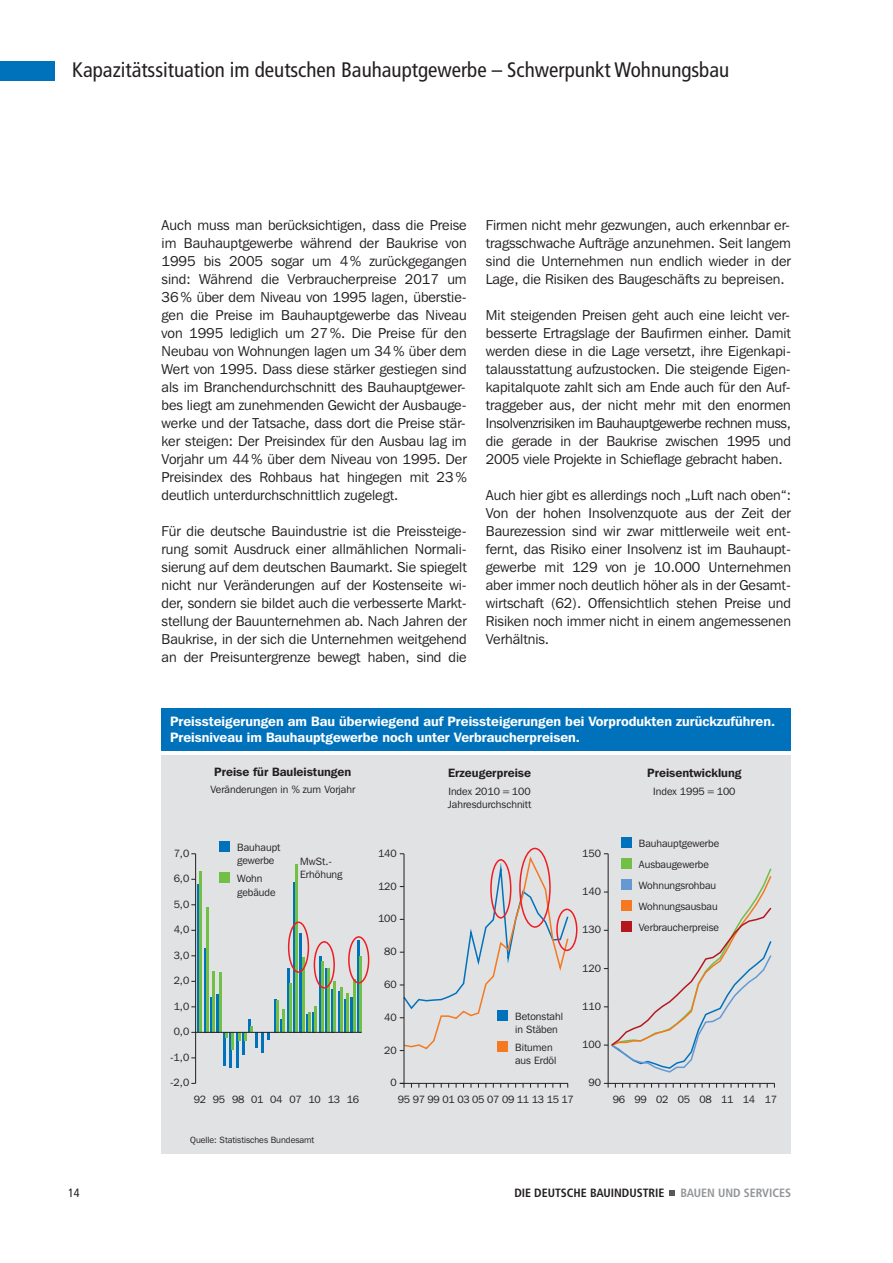
<style>
.page{position:relative;width:893px;height:1263px;background:#fff}
.page>*{position:absolute;margin:0;border:0;box-sizing:border-box;transform-origin:0 0}
.t1{font:condensed 21px "Frutiger";color:#231f20}
.t2{font:14.25px/18px "Franklin Gothic IT Cby BT";color:#231f20;text-align:justify}
.t3{font:600 13.5px/16.2px "Franklin Gothic IT Cby BT";color:#fff}
.t4{font:600 12px "Franklin Gothic IT Cby BT";color:#231f20}
.t5{font:700 condensed 12px "Frutiger";color:#231f20}
.t6{font:700 condensed 12px "Frutiger";color:#939598}
.t7{font:condensed 12px "Frutiger";color:#231f20}
.t8{font:10.5px/13.5px "Franklin Gothic IT Cby BT";color:#231f20}
.t9{font:10.5px "Franklin Gothic IT Cby BT";letter-spacing:-.025em;color:#231f20}
.t10{font:9px "Franklin Gothic IT Cby BT";color:#231f20}
</style>
<div class="page">
<div style="left:0;top:62px;width:54px;height:19px;background:#0072bc"></div>
<svg style="left:670px;top:1191px;width:5px;height:5px"></svg>
<div style="left:162px;top:708px;width:629px;height:42px;background:#0072bc"></div>
<div style="left:162px;top:755px;width:629px;height:398px;background:#e1e2e4"></div>
<hr style="left:198px;top:884px;width:2px;height:148px;background:#0072bc">
<hr style="left:204px;top:948px;width:2px;height:84px;background:#0072bc">
<hr style="left:210px;top:997px;width:3px;height:35px;background:#0072bc">
<hr style="left:217px;top:994px;width:2px;height:38px;background:#0072bc">
<hr style="left:223px;top:1032px;width:2px;height:34px;background:#0072bc">
<hr style="left:230px;top:1032px;width:2px;height:36px;background:#0072bc">
<hr style="left:236px;top:1032px;width:2px;height:36px;background:#0072bc">
<hr style="left:242px;top:1032px;width:2px;height:23px;background:#0072bc">
<hr style="left:261px;top:1032px;width:3px;height:21px;background:#0072bc">
<svg style="left:268px;top:1033px;width:2px;height:7px"></svg>
<hr style="left:274px;top:999px;width:2px;height:33px;background:#0072bc">
<svg style="left:281px;top:1020px;width:2px;height:12px"></svg>
<hr style="left:287px;top:969px;width:2px;height:63px;background:#0072bc">
<hr style="left:293px;top:882px;width:3px;height:150px;background:#0072bc">
<hr style="left:300px;top:933px;width:2px;height:99px;background:#0072bc">
<svg style="left:306px;top:1015px;width:2px;height:17px"></svg>
<hr style="left:313px;top:1012px;width:2px;height:20px;background:#0072bc">
<hr style="left:319px;top:956px;width:2px;height:76px;background:#0072bc">
<hr style="left:325px;top:969px;width:2px;height:63px;background:#0072bc">
<hr style="left:332px;top:989px;width:2px;height:43px;background:#0072bc">
<hr style="left:338px;top:992px;width:2px;height:40px;background:#0072bc">
<hr style="left:344px;top:999px;width:3px;height:33px;background:#0072bc">
<hr style="left:351px;top:997px;width:2px;height:35px;background:#0072bc">
<hr style="left:357px;top:941px;width:2px;height:91px;background:#0072bc">
<hr style="left:200px;top:871px;width:2px;height:161px;background:#71bf44">
<hr style="left:206px;top:907px;width:2px;height:125px;background:#71bf44">
<hr style="left:213px;top:971px;width:2px;height:61px;background:#71bf44">
<hr style="left:219px;top:972px;width:2px;height:60px;background:#71bf44">
<svg style="left:225px;top:1020px;width:32px;height:30px"></svg>
<hr style="left:276px;top:1000px;width:3px;height:32px;background:#71bf44">
<hr style="left:283px;top:1009px;width:2px;height:23px;background:#71bf44">
<hr style="left:289px;top:983px;width:2px;height:49px;background:#71bf44">
<hr style="left:296px;top:864px;width:2px;height:168px;background:#71bf44">
<hr style="left:302px;top:957px;width:2px;height:75px;background:#71bf44">
<hr style="left:308px;top:1012px;width:2px;height:20px;background:#71bf44">
<hr style="left:315px;top:1007px;width:2px;height:25px;background:#71bf44">
<hr style="left:321px;top:961px;width:2px;height:71px;background:#71bf44">
<hr style="left:327px;top:968px;width:3px;height:64px;background:#71bf44">
<hr style="left:334px;top:982px;width:2px;height:50px;background:#71bf44">
<hr style="left:340px;top:987px;width:2px;height:45px;background:#71bf44">
<hr style="left:347px;top:993px;width:2px;height:39px;background:#71bf44">
<hr style="left:353px;top:980px;width:2px;height:52px;background:#71bf44">
<hr style="left:359px;top:956px;width:2px;height:76px;background:#71bf44">
<hr style="left:195px;top:854px;width:1px;height:229px;background:#231f20">
<div style="left:497px;top:1041px;width:11px;height:11px;background:#f47921"></div>
<div style="left:220px;top:841px;width:10px;height:11px;background:#0072bc"></div>
<div style="left:220px;top:872px;width:10px;height:11px;background:#71bf44"></div>
<hr style="left:196px;top:1032px;width:165px;height:1px;background:#231f20">
<hr style="left:404px;top:854px;width:1px;height:234px;background:#231f20">
<hr style="left:400px;top:1083px;width:168px;height:1px;background:#231f20">
<hr style="left:608px;top:854px;width:1px;height:234px;background:#231f20">
<hr style="left:604px;top:1083px;width:170px;height:1px;background:#231f20">
<div style="left:621px;top:837px;width:11px;height:11px;background:#0072bc"></div>
<div style="left:621px;top:858px;width:11px;height:11px;background:#71bf44"></div>
<svg style="left:348px;top:936px;width:21px;height:48px"></svg>
<svg style="left:288px;top:922px;width:47px;height:67px"></svg>
<svg style="left:400px;top:848px;width:177px;height:203px"></svg>
<svg style="left:604px;top:867px;width:168px;height:207px"></svg>
<h1 class="t1" style="left:72px;top:61px;width:658px">Kapazitätssituation im deutschen Bauhauptgewerbe – Schwerpunkt Wohnungsbau</h1>
<p class="t2" style="left:162px;top:218px;width:307px">Auch muss man berücksichtigen, dass die Preise im Bauhauptgewerbe während der Baukrise von 1995 bis 2005 sogar um 4 % zurückgegangen sind: Während die Verbraucherpreise 2017 um 36 % über dem Niveau von 1995 lagen, überstie&shy;gen die Preise im Bauhauptgewerbe das Niveau von 1995 lediglich um 27 %. Die Preise für den Neubau von Wohnungen lagen um 34 % über dem Wert von 1995. Dass diese stärker gestiegen sind als im Branchendurchschnitt des Bauhauptgewer&shy;bes liegt am zunehmenden Gewicht der Ausbauge&shy;werke und der Tatsache, dass dort die Preise stär&shy;ker steigen: Der Preisindex für den Ausbau lag im Vorjahr um 44 % über dem Niveau von 1995. Der Preisindex des Rohbaus hat hingegen mit 23 % deutlich unterdurchschnittlich zugelegt.</p>
<p class="t2" style="left:162px;top:524px;width:307px">Für die deutsche Bauindustrie ist die Preissteige&shy;rung somit Ausdruck einer allmählichen Normali&shy;sierung auf dem deutschen Baumarkt. Sie spiegelt nicht nur Veränderungen auf der Kostenseite wi&shy;der, sondern sie bildet auch die verbesserte Markt&shy;stellung der Bauunternehmen ab. Nach Jahren der Baukrise, in der sich die Unternehmen weitgehend an der Preisuntergrenze bewegt haben, sind die</p>
<p class="t2" style="left:486px;top:218px;width:307px">Firmen nicht mehr gezwungen, auch erkennbar er&shy;tragsschwache Aufträge anzunehmen. Seit langem sind die Unternehmen nun endlich wieder in der Lage, die Risiken des Baugeschäfts zu bepreisen.</p>
<p class="t2" style="left:486px;top:308px;width:307px">Mit steigenden Preisen geht auch eine leicht ver&shy;besserte Ertragslage der Baufirmen einher. Damit werden diese in die Lage versetzt, ihre Eigenkapi&shy;talausstattung aufzustocken. Die steigende Eigen&shy;kapitalquote zahlt sich am Ende auch für den Auf&shy;traggeber aus, der nicht mehr mit den enormen Insolvenzrisiken im Bauhauptgewerbe rechnen muss, die gerade in der Baukrise zwischen 1995 und 2005 viele Projekte in Schieflage gebracht haben.</p>
<p class="t2" style="left:486px;top:488px;width:307px">Auch hier gibt es allerdings noch „Luft nach oben“:<br>Von der hohen Insolvenzquote aus der Zeit der Baurezession sind wir zwar mittlerweile weit ent&shy;fernt, das Risiko einer Insolvenz ist im Bauhaupt&shy;gewerbe mit 129 von je 10.000 Unternehmen aber immer noch deutlich höher als in der Gesamt&shy;wirtschaft (62). Offensichtlich stehen Preise und Risiken noch immer nicht in einem angemessenen Verhältnis.</p>
<p class="t3" style="left:170px;top:714px;width:606px">Preissteigerungen am Bau überwiegend auf Preissteigerungen bei Vorprodukten zurückzuführen.<br>Preisniveau im Bauhauptgewerbe noch unter Verbraucherpreisen.</p>
<p class="t8" style="left:174px;top:847px;width:17px">7,0</p>
<p class="t8" style="left:174px;top:873px;width:17px">6,0</p>
<p class="t8" style="left:174px;top:898px;width:17px">5,0</p>
<p class="t8" style="left:174px;top:924px;width:17px">4,0</p>
<p class="t8" style="left:174px;top:949px;width:17px">3,0</p>
<p class="t8" style="left:174px;top:975px;width:17px">2,0</p>
<p class="t8" style="left:174px;top:1000px;width:17px">1,0</p>
<p class="t8" style="left:174px;top:1026px;width:17px">0,0</p>
<p class="t8" style="left:170px;top:1051px;width:21px">-1,0</p>
<p class="t8" style="left:170px;top:1077px;width:21px">-2,0</p>
<p class="t4" style="left:214px;top:767px;width:139px">Preise für Bauleistungen</p>
<p class="t8" style="left:210px;top:784px;width:146px">Veränderungen in % zum Vorjahr</p>
<p class="t8" style="left:237px;top:841px;width:45px">Bauhaupt gewerbe</p>
<p class="t8" style="left:237px;top:873px;width:40px">Wohn gebäude</p>
<p class="t8" style="left:300px;top:855px;width:44px">MwSt.-<br>Erhöhung</p>
<p class="t8" style="left:378px;top:847px;width:20px">140</p>
<p class="t8" style="left:378px;top:880px;width:20px">120</p>
<p class="t8" style="left:378px;top:913px;width:20px">100</p>
<p class="t8" style="left:384px;top:946px;width:14px">80</p>
<p class="t8" style="left:384px;top:979px;width:14px">60</p>
<p class="t8" style="left:384px;top:1011px;width:14px">40</p>
<p class="t8" style="left:384px;top:1044px;width:14px">20</p>
<p class="t8" style="left:391px;top:1077px;width:8px">0</p>
<p class="t4" style="left:448px;top:769px;width:85px">Erzeugerpreise</p>
<p class="t8" style="left:448px;top:786px;width:85px">Index 2010 =100<br>Jahresdurchschnitt</p>
<p class="t8" style="left:515px;top:1010px;width:49px">Betonstahl in Stäben</p>
<p class="t8" style="left:515px;top:1041px;width:43px">Bitumen aus Erdöl</p>
<p class="t8" style="left:582px;top:847px;width:20px">150</p>
<p class="t8" style="left:582px;top:886px;width:20px">140</p>
<p class="t8" style="left:582px;top:924px;width:20px">130</p>
<p class="t8" style="left:582px;top:962px;width:20px">120</p>
<p class="t8" style="left:582px;top:1000px;width:20px">110</p>
<p class="t8" style="left:582px;top:1039px;width:20px">100</p>
<p class="t8" style="left:588px;top:1077px;width:14px">90</p>
<p class="t4" style="left:647px;top:769px;width:96px">Preisentwicklung</p>
<p class="t8" style="left:653px;top:786px;width:84px">Index 1995 =100</p>
<p class="t8" style="left:639px;top:834px;width:82px;line-height:21px">Bauhauptgewerbe<br>Ausbaugewerbe<br>Wohnungsrohbau<br>Wohnungsausbau<br>Verbraucherpreise</p>
<p class="t9" style="left:194px;top:1096px;width:167px">92 95 98 01 04 07 10 13 16</p>
<p class="t9" style="left:398px;top:1096px;width:177px">95 97 99 01 03 05 07 09 11 13 15 17</p>
<p class="t9" style="left:613px;top:1096px;width:166px">96 99 02 05 08 11 14 17</p>
<p class="t10" style="left:190px;top:1136px;width:126px">Quelle: Statistisches Bundesamt</p>
<p class="t7" style="left:68px;top:1188px;width:13px">14</p>
<p class="t5" style="left:514px;top:1188px;width:152px">DIE DEUTSCHE BAUINDUSTRIE</p>
<p class="t6" style="left:680px;top:1188px;width:112px">BAUEN UND SERVICES</p>
</div>
